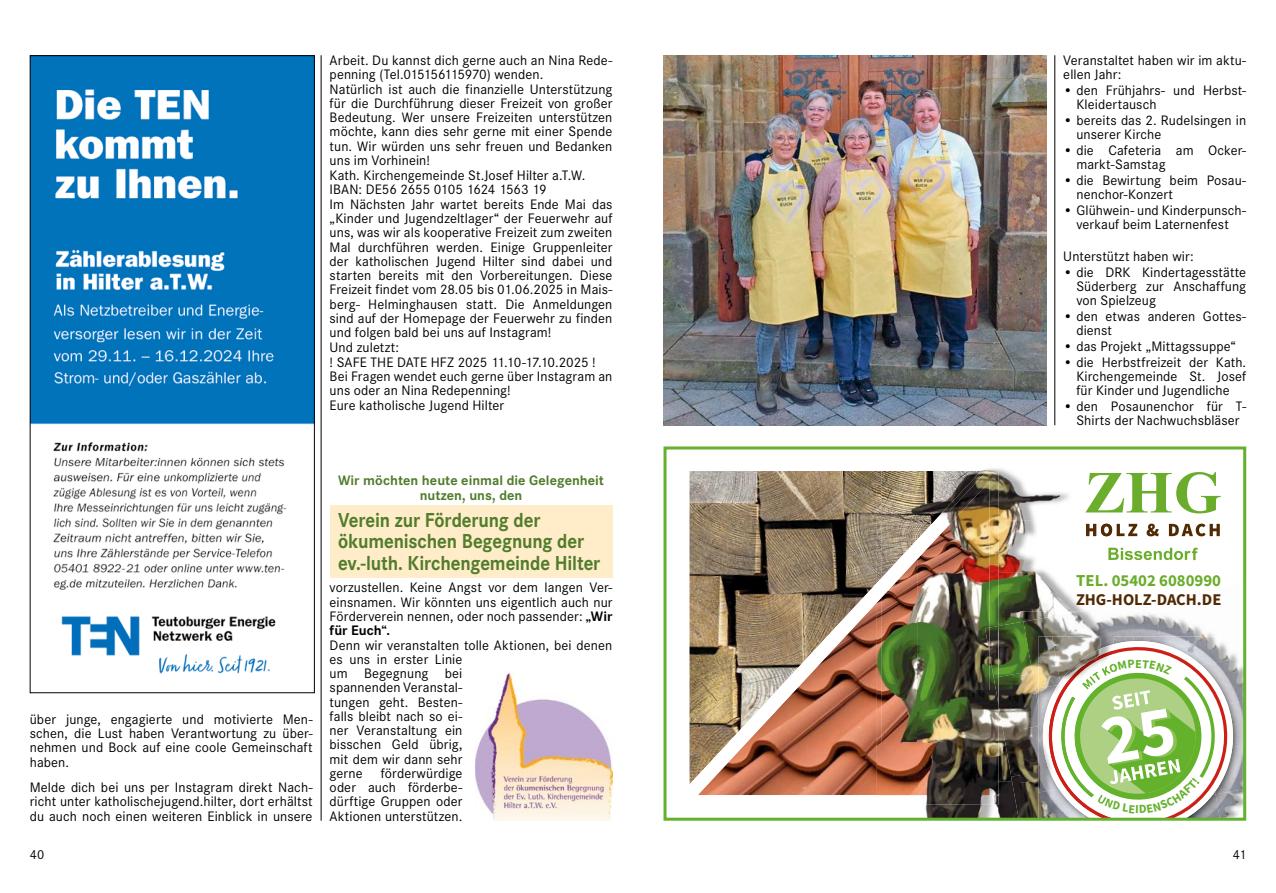
<style>
.page{position:relative;width:1276px;height:893px;background:#fff}
.page>*{position:absolute;margin:0;border:0;box-sizing:border-box;transform-origin:0 0}
.t1{font:700 59.7px "Times New Roman";color:#6aad2c}
.t2{font:700 21px/21.3px "Corporate S Pro";letter-spacing:-.005em;color:#517c2c;scale:.9 1}
.t3{font:700 16.65px "Mada";color:#6aad2c}
.t4{font:700 16.5px "Mada";color:#512a03}
.t5{font:14.25px/14.2px "Corporate S Pro";letter-spacing:.005em;color:#000}
.t6{font:700 14.25px/14.2px "Corporate S Pro";letter-spacing:.005em;color:#517c2c;text-align:center}
.t7{font:13.5px "Corporate S Pro";color:#000}
.s1{font-weight:700}
</style>
<div class="page">
<hr style="left:1054px;top:55px;width:1px;height:370px;background:#000">
<hr style="left:321px;top:55px;width:1px;height:766px;background:#000">
<div style="left:330px;top:505px;width:282px;height:73px;background:#ffedca"></div>
<img style="left:475px;top:672px;width:137px;height:149px">
<img style="left:32px;top:57px;width:281px;height:617px">
<div style="left:30px;top:55px;width:285px;height:638px;border:1px solid #000"></div>
<img style="left:663px;top:55px;width:383px;height:370px">
<img style="left:689px;top:471px;width:188px;height:324px">
<img style="left:1113px;top:614px;width:43px;height:19px">
<img style="left:1156px;top:615px;width:46px;height:18px">
<img style="left:1240px;top:666px;width:2px;height:36px">
<img style="left:1240px;top:702px;width:2px;height:43px">
<img style="left:1240px;top:745px;width:2px;height:44px">
<img style="left:1240px;top:789px;width:2px;height:19px">
<img style="left:1065px;top:617px;width:48px;height:16px">
<img style="left:1100px;top:473px;width:13px;height:39px">
<svg style="left:1108px;top:548px;width:89px;height:12px"></svg>
<img style="left:877px;top:471px;width:4px;height:112px">
<img style="left:877px;top:598px;width:4px;height:197px">
<img style="left:998px;top:469px;width:102px;height:156px">
<img style="left:998px;top:727px;width:13px;height:54px">
<img style="left:925px;top:781px;width:86px;height:36px">
<img style="left:881px;top:507px;width:30px;height:18px">
<img style="left:881px;top:525px;width:30px;height:17px">
<img style="left:881px;top:471px;width:39px;height:36px">
<img style="left:911px;top:507px;width:6px;height:35px">
<img style="left:917px;top:482px;width:72px;height:274px">
<img style="left:881px;top:598px;width:36px;height:158px">
<img style="left:920px;top:469px;width:78px;height:95px">
<img style="left:881px;top:542px;width:39px;height:56px">
<img style="left:989px;top:564px;width:9px;height:192px">
<img style="left:881px;top:756px;width:117px;height:48px">
<img style="left:1020px;top:612px;width:59px;height:10px">
<img style="left:998px;top:622px;width:25px;height:51px">
<img style="left:1079px;top:608px;width:21px;height:4px">
<img style="left:998px;top:673px;width:22px;height:54px">
<img style="left:1002px;top:724px;width:18px;height:53px">
<img style="left:1011px;top:775px;width:9px;height:42px">
<img style="left:985px;top:628px;width:4px;height:25px">
<img style="left:989px;top:626px;width:9px;height:79px">
<img style="left:1023px;top:615px;width:42px;height:58px">
<img style="left:1020px;top:673px;width:15px;height:53px">
<img style="left:1032px;top:672px;width:3px;height:35px">
<img style="left:1020px;top:726px;width:15px;height:54px">
<img style="left:1020px;top:780px;width:15px;height:37px">
<img style="left:1085px;top:473px;width:15px;height:39px">
<svg style="left:1086px;top:524px;width:133px;height:12px"></svg>
<div style="left:663px;top:446px;width:583px;height:375px;border:3px solid #64b22c"></div>
<svg style="left:1035px;top:633px;width:205px;height:186px"></svg>
<p class="t5" style="left:330px;top:52px;width:284px">Arbeit. Du kannst dich gerne auch an Nina Rede&shy;penning (Tel.015156115970) wenden.<br>Natürlich ist auch die finanzielle Unterstützung für die Durchführung dieser Freizeit von großer Bedeutung. Wer unsere Freizeiten unterstützen möchte, kann dies sehr gerne mit einer Spende tun. Wir würden uns sehr freuen und Bedanken uns im Vorhinein!<br>Kath. Kirchengemeinde St.Josef Hilter a.T.W.<br>IBAN: DE56 2655 0105 1624 1563 19<br>Im Nächsten Jahr wartet bereits Ende Mai das „Kinder und Jugendzeltlager“ der Feuerwehr auf uns, was wir als kooperative Freizeit zum zweiten Mal durchführen werden. Einige Gruppenleiter der katholischen Jugend Hilter sind dabei und starten bereits mit den Vorbereitungen. Diese Freizeit findet vom 28.05 bis 01.06.2025 in Mais&shy;berg- Helminghausen statt. Die Anmeldungen sind auf der Homepage der Feuerwehr zu finden und folgen bald bei uns auf Instagram!<br>Und zuletzt:<br>! SAFE THE DATE HFZ 2025 11.10-17.10.2025 !<br>Bei Fragen wendet euch gerne über Instagram an uns oder an Nina Redepenning!<br>Eure katholische Jugend Hilter</p>
<p class="t5" style="left:30px;top:711px;width:284px;text-align:justify">über junge, engagierte und motivierte Men&shy;schen, die Lust haben Verantwortung zu über&shy;nehmen und Bock auf eine coole Gemeinschaft haben.</p>
<p class="t5" style="left:30px;top:779px;width:284px;text-align:justify">Melde dich bei uns per Instagram direkt Nach&shy;richt unter katholischejugend.hilter, dort erhältst du auch noch einen weiteren Einblick in unsere</p>
<p class="t6" style="left:338px;top:472px;width:267px">Wir möchten heute einmal die Gelegenheit nutzen, uns, den</p>
<h2 class="t2" style="left:338px;top:508px;width:293px">Verein zur Förderung der ökumenischen Begegnung der ev.-luth. Kirchengemeinde Hilter</h2>
<p class="t5" style="left:330px;top:579px;width:284px;text-align:justify">vorzustellen. Keine Angst vor dem langen Ver&shy;einsnamen. Wir könnten uns eigentlich auch nur Förderverein nennen, oder noch passender: <span class="s1">„Wir für Euch“.</span></p>
<p class="t5" style="left:330px;top:637px;width:284px">Denn wir veranstalten tolle Aktionen, bei denen es uns in erster Linie<br>um Begegnung bei<br>spannenden Veranstal-<br>tungen geht. Besten-<br>falls bleibt nach so ei-<br>ner Veranstaltung ein<br>bisschen Geld übrig,<br>mit dem wir dann sehr<br>gerne</p>
<p class="t5" style="left:330px;top:765px;width:134px;text-align:justify;text-indent:51px">förderwürdige oder auch förderbe&shy;dürftige Gruppen oder Aktionen unterstützen.</p>
<p class="t5" style="left:1063px;top:52px;width:184px">Veranstaltet haben wir im aktu&shy;ellen Jahr:</p>
<p class="t5" style="left:1076px;top:82px;width:171px;text-indent:-13px">• den Frühjahrs- und Herbst-<br>Kleidertausch</p>
<p class="t5" style="left:1076px;top:112px;width:171px;text-indent:-13px">• bereits das 2. Rudelsingen in unserer Kirche</p>
<p class="t5" style="left:1076px;top:142px;width:171px;text-indent:-13px">• die Cafeteria am Ocker&shy;markt-Samstag</p>
<p class="t5" style="left:1076px;top:172px;width:171px;text-indent:-13px">• die Bewirtung beim Posau&shy;nenchor-Konzert</p>
<p class="t5" style="left:1063px;top:202px;width:184px;text-align:center">• Glühwein- und Kinderpunsch&shy;verkauf beim Laternenfest</p>
<p class="t5" style="left:1063px;top:248px;width:132px">Unterstützt haben wir:</p>
<p class="t5" style="left:1076px;top:264px;width:171px;text-align:justify;text-indent:-13px">• die DRK Kindertagesstätte Süderberg zur Anschaffung von Spielzeug</p>
<p class="t5" style="left:1076px;top:308px;width:171px;text-indent:-13px">• den etwas anderen Gottes&shy;dienst</p>
<p class="t5" style="left:1063px;top:338px;width:174px">• das Projekt „Mittagssuppe“</p>
<p class="t5" style="left:1076px;top:354px;width:171px;text-align:justify;text-indent:-13px">• die Herbstfreizeit der Kath.<br>Kirchengemeinde St. Josef für Kinder und Jugendliche</p>
<p class="t5" style="left:1063px;top:398px;width:184px;text-align:center">• den Posaunenchor für T-<br>Shirts der Nachwuchsbläser</p>
<h1 class="t1" style="left:1084px;top:451px;width:138px">ZHG</h1>
<p class="t3" style="left:1076px;top:571px;width:146px">TEL. 05402 6080990</p>
<p class="t4" style="left:1076px;top:591px;width:147px">ZHG-HOLZ-DACH.DE</p>
<p class="t7" style="left:30px;top:845px;width:16px">40</p>
<p class="t7" style="left:1233px;top:845px;width:15px">41</p>
</div>
